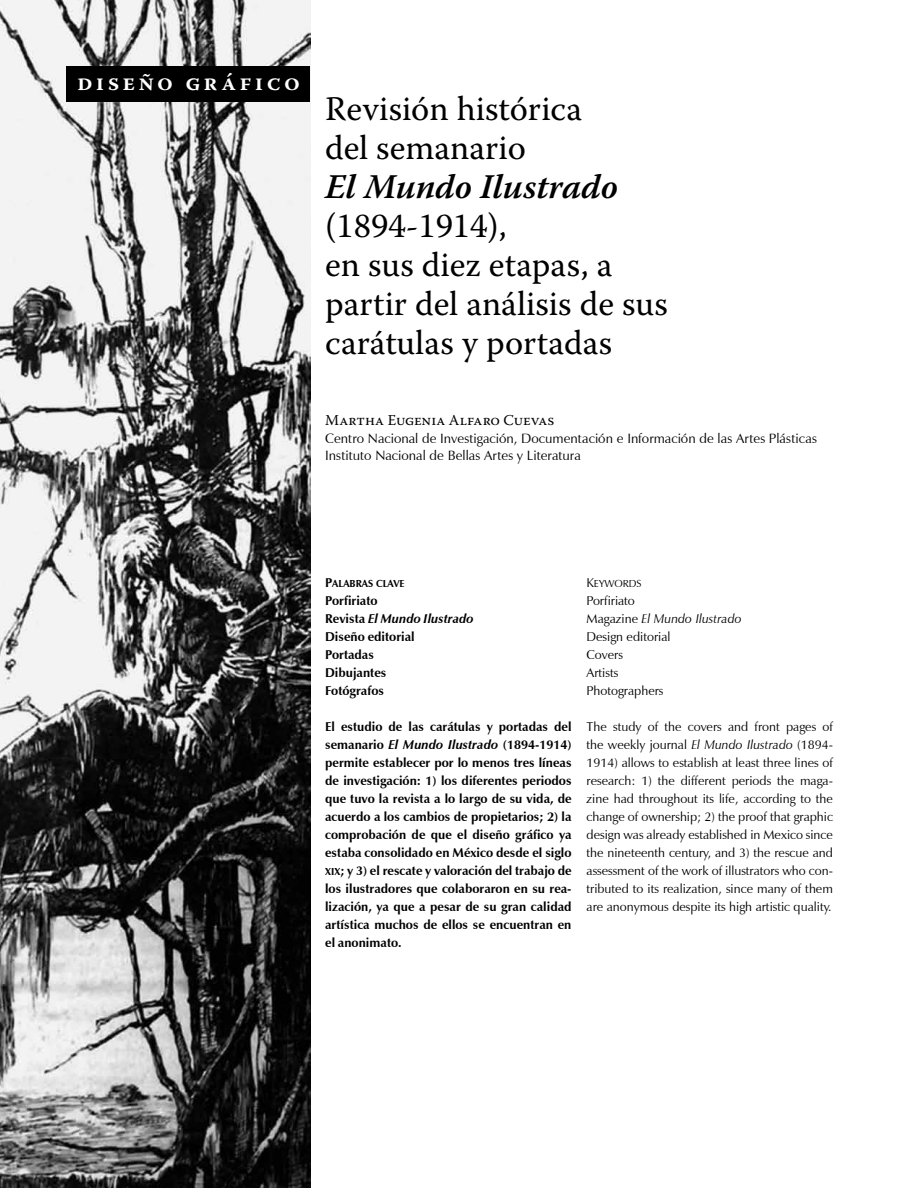
<style>
.page{position:relative;width:918px;height:1188px;background:#fff}
.page>*{position:absolute;margin:0;border:0;box-sizing:border-box;transform-origin:0 0}
.t1{font:34.5px/39px "Warnock Pro";color:#000}
.t2{font:600 24px "Warnock Pro";letter-spacing:.14em;color:#fff}
.t3{font:15px "Warnock Pro";color:#000}
.t4{font:13.5px/18px "Zapf Humanist 601 BT";color:#000}
.t5{font:700 12.75px/18px "Zapf Humanist 601 BT";color:#000}
.t6{font:12.75px/18px "Zapf Humanist 601 BT";color:#000}
.t7{font:10.2px "Zapf Humanist 601 BT Bold SC800";color:#000}
.t8{font:10.2px "Zapf Humanist 601 BT Roman SC800";color:#000}
.s1{font-weight:600;font-style:italic}
.s2{font-size:12.75px}
.s3{font-style:italic}
.s4{font-family:"Zapf Humanist 601 BT Bold SC800";font-weight:400;font-size:10.2px}
</style>
<div class="page">
<img style="left:0;top:0;width:310px;height:1188px">
<div style="left:67px;top:66px;width:243px;height:36px;background:#000"></div>
<p class="t2" style="left:77px;top:67px;width:224px">diseño gráfico</p>
<p class="t1" style="left:325px;top:88px;width:344px">Revisión histórica<br>del semanario<br><span class="s1">El Mundo Ilustrado </span>(1894-1914),<br>en sus diez etapas, a partir del análisis de sus carátulas y portadas</p>
<p class="t3" style="left:325px;top:411px;width:231px">Martha Eugenia Alfaro Cuevas</p>
<p class="t4" style="left:325px;top:429px;width:493px">Centro Nacional de Investigación, Documentación e Información de las Artes Plásticas<br>Instituto Nacional de Bellas Artes y Literatura</p>
<p class="t7" style="left:325px;top:577px;width:81px"><span class="s2">P</span>ALABRAS CLAVE</p>
<p class="t5" style="left:325px;top:591px;width:150px">Porfiriato<br>Revista <span class="s3">El Mundo Ilustrado<br></span>Diseño editorial<br>Portadas<br>Dibujantes<br>Fotógrafos</p>
<p class="t5" style="left:325px;top:717px;width:248px;text-align:justify">El estudio de las carátulas y portadas del semanario <span class="s3">El Mundo Ilustrado</span> (1894-1914) permite establecer por lo menos tres líneas de investigación: 1) los diferentes periodos que tuvo la revista a lo largo de su vida, de acuerdo a los cambios de propietarios; 2) la comprobación de que el diseño gráfico ya estaba consolidado en México desde el siglo <span class="s4">XIX</span>; y 3) el rescate y valoración del trabajo de los ilustradores que colaboraron en su rea&shy;lización, ya que a pesar de su gran calidad artística muchos de ellos se encuentran en el anonimato.</p>
<p class="t8" style="left:587px;top:577px;width:57px"><span class="s2">K</span>EYWORDS</p>
<p class="t6" style="left:587px;top:591px;width:157px">Porfiriato<br>Magazine <span class="s3">El Mundo Ilustrado<br></span>Design editorial<br>Covers<br>Artists<br>Photographers</p>
<p class="t6" style="left:587px;top:717px;width:248px;text-align:justify">The study of the covers and front pages of the weekly journal <span class="s3">El Mundo Ilustrado</span> (1894- 1914) allows to establish at least three lines of research: 1) the different periods the maga&shy;zine had throughout its life, according to the change of ownership; 2) the proof that graphic design was already established in Mexico since the nineteenth century, and 3) the rescue and assessment of the work of illustrators who con&shy;tributed to its realization, since many of them are anonymous despite its high artistic quality.</p>
</div>
